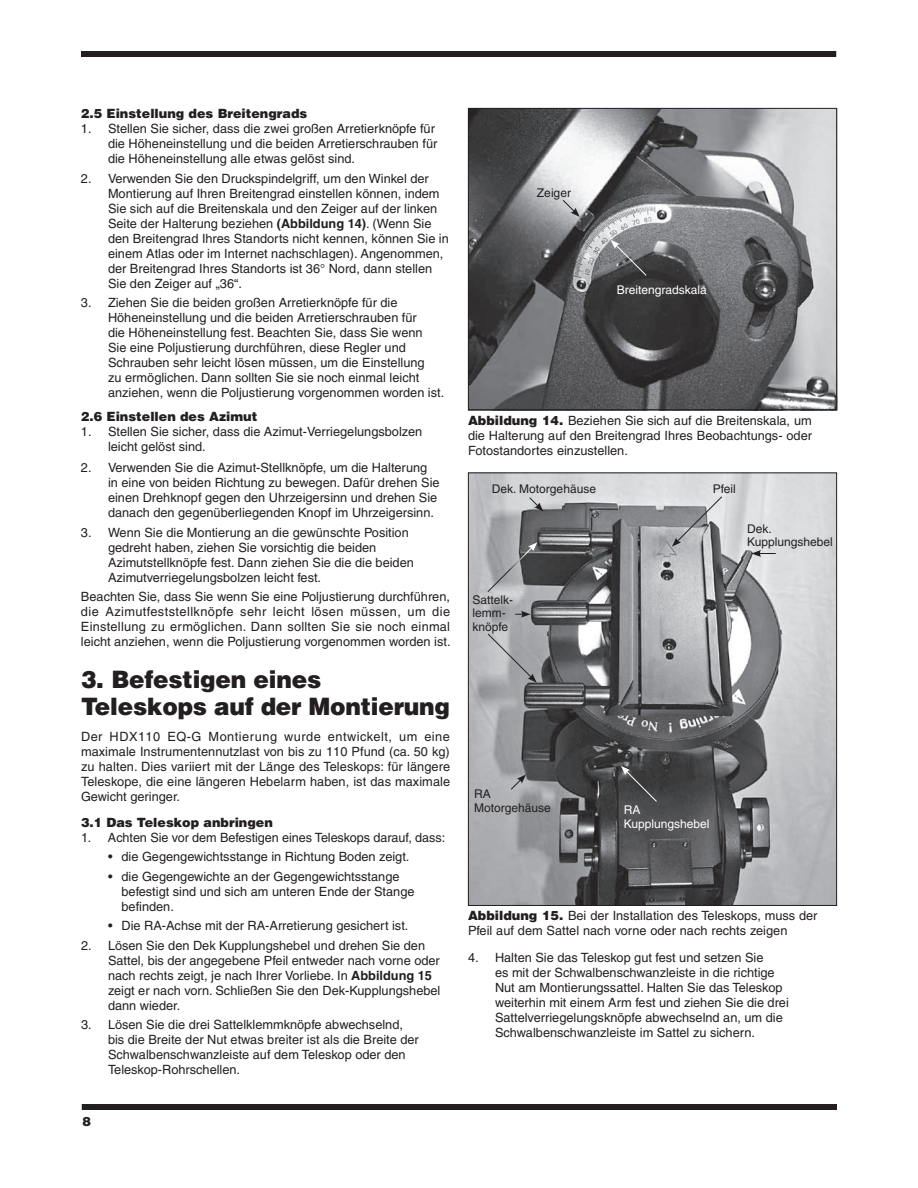
<style>
.page{position:relative;width:918px;height:1188px;background:#fff}
.page>*{position:absolute;margin:0;border:0;box-sizing:border-box;transform-origin:0 0}
.t1{font:900 24px/27px "Helvetica";letter-spacing:-.01em;color:#231f20}
.t2{font:12.75px/15px "Helvetica";color:#231f20}
.t3{font:900 12.75px "Helvetica";color:#231f20}
.t4{font:12px/13.5px "Helvetica";color:#231f20}
.t5{font:12px/13.5px "Helvetica";color:#fff}
.s1{font-weight:700}
.s2{font-weight:900}
</style>
<div class="page">
<div style="left:81px;top:51px;width:755px;height:6px;background:#231f20"></div>
<div style="left:82px;top:1104px;width:755px;height:6px;background:#231f20"></div>
<img style="left:470px;top:110px;width:365px;height:298px">
<div style="left:468px;top:108px;width:369px;height:302px;border:1px solid #231f20"></div>
<img style="left:470px;top:474px;width:365px;height:430px">
<svg style="left:611px;top:240px;width:36px;height:36px"></svg>
<svg style="left:621px;top:766px;width:37px;height:37px"></svg>
<svg style="left:562px;top:199px;width:18px;height:18px"></svg>
<svg style="left:529px;top:497px;width:14px;height:15px"></svg>
<svg style="left:672px;top:496px;width:51px;height:51px;background:#acadb0"></svg>
<svg style="left:752px;top:550px;width:24px;height:7px"></svg>
<svg style="left:510px;top:774px;width:16px;height:16px"></svg>
<svg style="left:515px;top:611px;width:16px;height:7px"></svg>
<svg style="left:487px;top:542px;width:50px;height:51px;background:#929396"></svg>
<svg style="left:487px;top:633px;width:50px;height:50px;background:#aaabae"></svg>
<p class="t3" style="left:81px;top:105px;width:228px">2.5 Einstellung des Breitengrads</p>
<p class="t2" style="left:108px;top:121px;width:331px;text-indent:-27px">1. Stellen Sie sicher, dass die zwei großen Arretierknöpfe für die Höheneinstellung und die beiden Arretierschrauben für die Höheneinstellung alle etwas gelöst sind.</p>
<p class="t2" style="left:108px;top:171px;width:342px;text-indent:-27px">2. Verwenden Sie den Druckspindelgriff, um den Winkel der Montierung auf Ihren Breitengrad einstellen können, indem Sie sich auf die Breitenskala und den Zeiger auf der linken Seite der Halterung beziehen <span class="s1">(Abbildung 14)</span>. (Wenn Sie den Breitengrad Ihres Standorts nicht kennen, können Sie in einem Atlas oder im Internet nachschlagen). Angenommen, der Breitengrad Ihres Standorts ist 36° Nord, dann stellen Sie den Zeiger auf „36“.</p>
<p class="t2" style="left:108px;top:295px;width:338px;text-indent:-27px">3. Ziehen Sie die beiden großen Arretierknöpfe für die Höheneinstellung und die beiden Arretierschrauben für<br>die Höheneinstellung fest. Beachten Sie, dass Sie wenn<br>Sie eine Poljustierung durchführen, diese Regler und Schrauben sehr leicht lösen müssen, um die Einstellung<br>zu ermöglichen. Dann sollten Sie sie noch einmal leicht anziehen, wenn die Poljustierung vorgenommen worden ist.</p>
<p class="t3" style="left:81px;top:408px;width:178px">2.6 Einstellen des Azimut</p>
<p class="t2" style="left:108px;top:424px;width:316px;text-indent:-27px">1. Stellen Sie sicher, dass die Azimut-Verriegelungsbolzen leicht gelöst sind.</p>
<p class="t2" style="left:108px;top:460px;width:333px;text-indent:-27px">2. Verwenden Sie die Azimut-Stellknöpfe, um die Halterung in eine von beiden Richtung zu bewegen. Dafür drehen Sie einen Drehknopf gegen den Uhrzeigersinn und drehen Sie danach den gegenüberliegenden Knopf im Uhrzeigersinn.</p>
<p class="t2" style="left:108px;top:525px;width:307px;text-indent:-27px">3. Wenn Sie die Montierung an die gewünschte Position gedreht haben, ziehen Sie vorsichtig die beiden Azimutstellknöpfe fest. Dann ziehen Sie die die beiden Azimutverriegelungsbolzen leicht fest.</p>
<p class="t2" style="left:81px;top:589px;width:371px;text-align:justify">Beachten Sie, dass Sie wenn Sie eine Poljustierung durchführen, die Azimutfeststellknöpfe sehr leicht lösen müssen, um die Einstellung zu ermöglichen. Dann sollten Sie sie noch einmal leicht anziehen, wenn die Poljustierung vorgenommen worden ist.</p>
<h1 class="t1" style="left:81px;top:666px;width:370px">3. Befestigen eines<br>Teleskops auf der Montierung</h1>
<p class="t2" style="left:81px;top:729px;width:371px;text-align:justify">Der HDX110 EQ-G Montierung wurde entwickelt, um eine maximale Instrumentennutzlast von bis zu 110 Pfund (ca. 50 kg) zu halten. Dies variiert mit der Länge des Teleskops: für längere Teleskope, die eine längeren Hebelarm haben, ist das maximale Gewicht geringer.</p>
<p class="t3" style="left:81px;top:814px;width:193px">3.1 Das Teleskop anbringen</p>
<p class="t2" style="left:81px;top:830px;width:366px">1. Achten Sie vor dem Befestigen eines Teleskops darauf, dass:</p>
<p class="t2" style="left:108px;top:849px;width:303px">• die Gegengewichtsstange in Richtung Boden zeigt.</p>
<p class="t2" style="left:122px;top:869px;width:295px;text-indent:-14px">• die Gegengewichte an der Gegengewichtsstange befestigt sind und sich am unteren Ende der Stange befinden.</p>
<p class="t2" style="left:108px;top:918px;width:302px">• Die RA-Achse mit der RA-Arretierung gesichert ist.</p>
<p class="t2" style="left:108px;top:938px;width:334px;text-indent:-27px">2. Lösen Sie den Dek Kupplungshebel und drehen Sie den Sattel, bis der angegebene Pfeil entweder nach vorne oder nach rechts zeigt, je nach Ihrer Vorliebe. In <span class="s1">Abbildung 15 </span>zeigt er nach vorn. Schließen Sie den Dek-Kupplungshebel dann wieder.</p>
<p class="t2" style="left:108px;top:1017px;width:312px;text-indent:-27px">3. Lösen Sie die drei Sattelklemmknöpfe abwechselnd, bis die Breite der Nut etwas breiter ist als die Breite der Schwalbenschwanzleiste auf dem Teleskop oder den Teleskop-Rohrschellen.</p>
<p class="t3" style="left:82px;top:1113px;width:10px">8</p>
<p class="t4" style="left:537px;top:186px;width:36px">Zeiger</p>
<p class="t5" style="left:617px;top:283px;width:91px">Breitengradskala</p>
<p class="t2" style="left:468px;top:413px;width:346px;text-align:justify"><span class="s2">Abbildung 14.</span> Beziehen Sie sich auf die Breitenskala, um die Halterung auf den Breitengrad Ihres Beobachtungs- oder Fotostandortes einzustellen.</p>
<p class="t4" style="left:492px;top:482px;width:106px">Dek. Motorgehäuse</p>
<p class="t4" style="left:472px;top:593px;width:42px">Sattelk&shy;lemm&shy;knöpfe</p>
<p class="t4" style="left:713px;top:482px;width:24px">Pfeil</p>
<p class="t4" style="left:747px;top:522px;width:87px">Dek.<br>Kupplungshebel</p>
<p class="t4" style="left:474px;top:787px;width:78px">RA<br>Motorgehäuse</p>
<p class="t5" style="left:624px;top:803px;width:87px">RA<br>Kupplungshebel</p>
<p class="t2" style="left:468px;top:908px;width:351px"><span class="s2">Abbildung 15.</span> Bei der Installation des Teleskops, muss der<br>Pfeil auf dem Sattel nach vorne oder nach rechts zeigen</p>
<p class="t2" style="left:495px;top:950px;width:295px;text-indent:-27px">4. Halten Sie das Teleskop gut fest und setzen Sie<br>es mit der Schwalbenschwanzleiste in die richtige Nut am Montierungssattel. Halten Sie das Teleskop weiterhin mit einem Arm fest und ziehen Sie die drei Sattelverriegelungsknöpfe abwechselnd an, um die Schwalbenschwanzleiste im Sattel zu sichern.</p>
</div>
